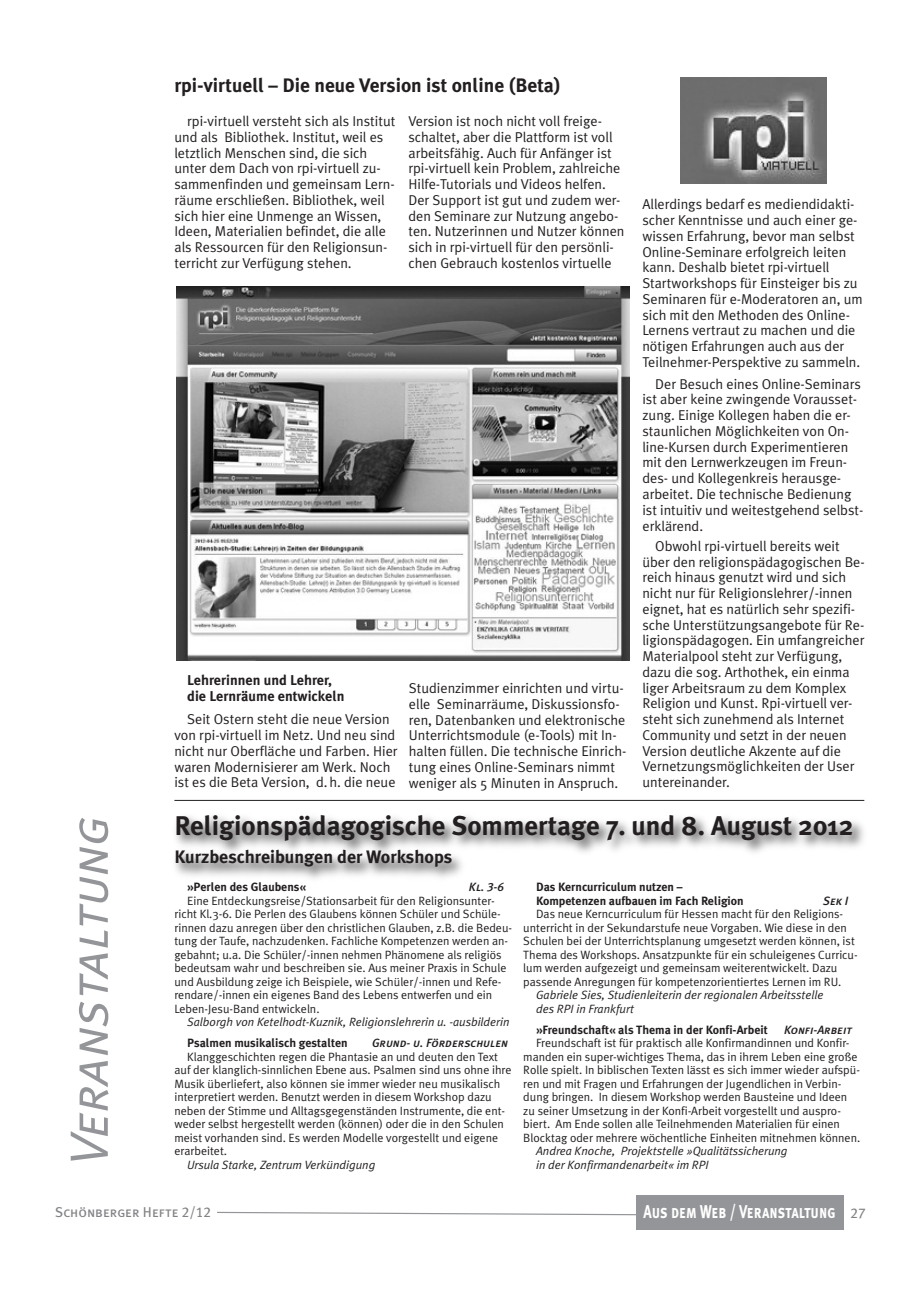
<style>
.page{position:relative;width:919px;height:1289px;background:#fff}
.page>*{position:absolute;margin:0;border:0;box-sizing:border-box;transform-origin:0 0}
.t1{font:italic 54px "Meta Plus Normal Caps";color:#939598}
.t2{font:700 27px "Meta Plus";color:#231f20}
.t3{font:700 19.5px "Meta Plus";color:#231f20}
.t4{font:18.6px "Meta Plus Bold Caps";color:#fff;scale:.77 1}
.t5{font:700 18px "Meta Plus";color:#231f20}
.t6{font:14.25px/15.8px "Meta Plus Normal";color:#231f20}
.t7{font:700 14.25px/15.8px "Meta Plus";color:#231f20}
.t8{font:14.25px "Meta Plus Book Caps";color:#808285}
.t9{font:12px/13.5px "Meta Plus Normal";color:#231f20}
.t10{font:italic 12px/13.5px "Meta Plus Normal";color:#231f20}
.t11{font:700 12px/13.5px "Meta Plus";color:#231f20}
.t12{font:italic 12px "Meta Plus Medium Caps";color:#231f20}
.s1{font-family:"Meta Plus Book Caps";font-size:14.25px;color:#808285}
</style>
<div class="page">
<img style="left:176px;top:286px;width:453px;height:374px">
<img style="left:680px;top:77px;width:146px;height:106px">
<hr style="left:174px;top:800px;width:690px;height:1px;background:#231f20">
<img style="left:175px;top:816px;width:689px;height:63px">
<div style="left:635px;top:1195px;width:208px;height:34px;background:#939598"></div>
<svg style="left:217px;top:1211px;width:419px;height:4px"></svg>
<h1 class="t1" style="left:58px;top:1166px;width:351px;rotate:-90deg">Veranstaltung</h1>
<h3 class="t3" style="left:174px;top:74px;width:387px">rpi-virtuell – Die neue Version ist online (Beta)</h3>
<p class="t6" style="left:174px;top:113px;width:222px;text-indent:13px">rpi-virtuell versteht sich als Institut und als Bibliothek. Institut, weil es letztlich Menschen sind, die sich unter dem Dach von rpi-virtuell zu&shy;sammenfinden und gemeinsam Lern&shy;räume erschließen. Bibliothek, weil sich hier eine Unmenge an Wissen, Ideen, Materialien befindet, die alle als Ressourcen für den Religionsun&shy;terricht zur Verfügung stehen.</p>
<p class="t6" style="left:408px;top:113px;width:217px">Version ist noch nicht voll freige&shy;schaltet, aber die Plattform ist voll arbeitsfähig. Auch für Anfänger ist rpi-virtuell kein Problem, zahlreiche Hilfe-Tutorials und Videos helfen.<br>Der Support ist gut und zudem wer&shy;den Seminare zur Nutzung angebo&shy;ten. Nutzerinnen und Nutzer können sich in rpi-virtuell für den persönli&shy;chen Gebrauch kostenlos virtuelle</p>
<p class="t7" style="left:187px;top:672px;width:159px">Lehrerinnen und Lehrer, die Lernräume entwickeln</p>
<p class="t6" style="left:174px;top:711px;width:225px;text-align:center">Seit Ostern steht die neue Version von rpi-virtuell im Netz. Und neu sind nicht nur Oberfläche und Farben. Hier waren Modernisierer am Werk. Noch ist es die Beta Version, d.h. die neue</p>
<p class="t6" style="left:409px;top:680px;width:219px">Studienzimmer einrichten und virtu&shy;elle Seminarräume, Diskussionsfo&shy;ren, Datenbanken und elektronische Unterrichtsmodule (e-Tools) mit In&shy;halten füllen. Die technische Einrich&shy;tung eines Online-Seminars nimmt weniger als 5 Minuten in Anspruch.</p>
<p class="t6" style="left:642px;top:196px;width:222px">Allerdings bedarf es mediendidakti&shy;scher Kenntnisse und auch einer ge&shy;wissen Erfahrung, bevor man selbst Online-Seminare erfolgreich leiten kann. Deshalb bietet rpi-virtuell Startworkshops für Einsteiger bis zu Seminaren für e-Moderatoren an, um sich mit den Methoden des Online-Lernens vertraut zu machen und die nötigen Erfahrungen auch aus der Teilnehmer-Perspektive zu sammeln.</p>
<p class="t6" style="left:642px;top:376px;width:222px;text-indent:13px">Der Besuch eines Online-Seminars ist aber keine zwingende Vorausset&shy;zung. Einige Kollegen haben die er&shy;staunlichen Möglichkeiten von On&shy;line-Kursen durch Experimentieren mit den Lernwerkzeugen im Freun&shy;des- und Kollegenkreis herausge&shy;arbeitet. Die technische Bedienung ist intuitiv und weitestgehend selbst&shy;erklärend.</p>
<p class="t6" style="left:642px;top:538px;width:224px;text-indent:13px">Obwohl rpi-virtuell bereits weit über den religionspädagogischen Be&shy;reich hinaus genutzt wird und sich nicht nur für Religionslehrer/-innen eignet, hat es natürlich sehr spezifi&shy;sche Unterstützungsangebote für Re&shy;ligionspädagogen. Ein umfangreicher Materialpool steht zur Verfügung, dazu die sog. Arthothek, ein einma liger Arbeitsraum zu dem Komplex Religion und Kunst. Rpi-virtuell ver&shy;steht sich zunehmend als Internet Community und setzt in der neuen Version deutliche Akzente auf die Vernetzungsmöglichkeiten der User untereinander.</p>
<h2 class="t2" style="left:174px;top:809px;width:680px">Religionspädagogische Sommertage 7. und 8. August 2012</h2>
<p class="t5" style="left:174px;top:846px;width:279px">Kurzbeschreibungen der Workshops</p>
<p class="t11" style="left:187px;top:880px;width:120px">»Perlen des Glaubens«</p>
<p class="t12" style="left:469px;top:880px;width:36px">Kl. 3-6</p>
<p class="t9" style="left:174px;top:893px;width:339px;text-indent:13px">Eine Entdeckungsreise/Stationsarbeit für den Religionsunter&shy;richt Kl.3-6. Die Perlen des Glaubens können Schüler und Schüle&shy;rinnen dazu anregen über den christlichen Glauben, z.B. die Bedeu&shy;tung der Taufe, nachzudenken. Fachliche Kompetenzen werden an&shy;gebahnt; u.a. Die Schüler/-innen nehmen Phänomene als religiös bedeutsam wahr und beschreiben sie. Aus meiner Praxis in Schule und Ausbildung zeige ich Beispiele, wie Schüler/-innen und Refe&shy;rendare/-innen ein eigenes Band des Lebens entwerfen und ein Leben-Jesu-Band entwickeln.</p>
<p class="t10" style="left:187px;top:1015px;width:324px">Salborgh von Ketelhodt-Kuznik, Religionslehrerin u. -ausbilderin</p>
<p class="t11" style="left:187px;top:1036px;width:162px">Psalmen musikalisch gestalten</p>
<p class="t12" style="left:372px;top:1036px;width:137px">Grund- u. Förderschulen</p>
<p class="t9" style="left:174px;top:1049px;width:338px;text-indent:13px">Klanggeschichten regen die Phantasie an und deuten den Text auf der klanglich-sinnlichen Ebene aus. Psalmen sind uns ohne ihre Musik überliefert, also können sie immer wieder neu musikalisch interpretiert werden. Benutzt werden in diesem Workshop dazu neben der Stimme und Alltagsgegenständen Instrumente, die ent&shy;weder selbst hergestellt werden (können) oder die in den Schulen meist vorhanden sind. Es werden Modelle vorgestellt und eigene erarbeitet.</p>
<p class="t10" style="left:187px;top:1157px;width:190px">Ursula Starke, Zentrum Verkündigung</p>
<p class="t11" style="left:536px;top:880px;width:209px">Das Kerncurriculum nutzen –<br>Kompetenzen aufbauen im Fach Religion</p>
<p class="t12" style="left:823px;top:893px;width:27px">Sek I</p>
<p class="t9" style="left:523px;top:907px;width:336px;text-indent:13px">Das neue Kerncurriculum für Hessen macht für den Religions&shy;unterricht in der Sekundarstufe neue Vorgaben. Wie diese in den Schulen bei der Unterrichtsplanung umgesetzt werden können, ist Thema des Workshops. Ansatzpunkte für ein schuleigenes Curricu&shy;lum werden aufgezeigt und gemeinsam weiterentwickelt. Dazu passende Anregungen für kompetenzorientiertes Lernen im RU.</p>
<p class="t10" style="left:536px;top:988px;width:289px">Gabriele Sies, Studienleiterin der regionalen Arbeitsstelle des RPI in Frankfurt</p>
<p class="t11" style="left:536px;top:1022px;width:233px">»Freundschaft« als Thema in der Konfi-Arbeit</p>
<p class="t12" style="left:784px;top:1022px;width:69px">Konfi-Arbeit</p>
<p class="t9" style="left:523px;top:1036px;width:338px;text-indent:13px">Freundschaft ist für praktisch alle Konfirmandinnen und Konfir&shy;manden ein super-wichtiges Thema, das in ihrem Leben eine große Rolle spielt. In biblischen Texten lässt es sich immer wieder aufspü&shy;ren und mit Fragen und Erfahrungen der Jugendlichen in Verbin&shy;dung bringen. In diesem Workshop werden Bausteine und Ideen zu seiner Umsetzung in der Konfi-Arbeit vorgestellt und auspro&shy;biert. Am Ende sollen alle Teilnehmenden Materialien für einen Blocktag oder mehrere wöchentliche Einheiten mitnehmen können.</p>
<p class="t10" style="left:536px;top:1144px;width:253px">Andrea Knoche, Projektstelle »Qualitätssicherung in der Konfirmandenarbeit« im RPI</p>
<p class="t8" style="left:55px;top:1203px;width:157px">Schönberger Hefte 2/12</p>
<h3 class="t4" style="left:643px;top:1200px;width:290px">Aus dem Web / Veranstaltung <span class="s1">27</span></h3>
</div>
